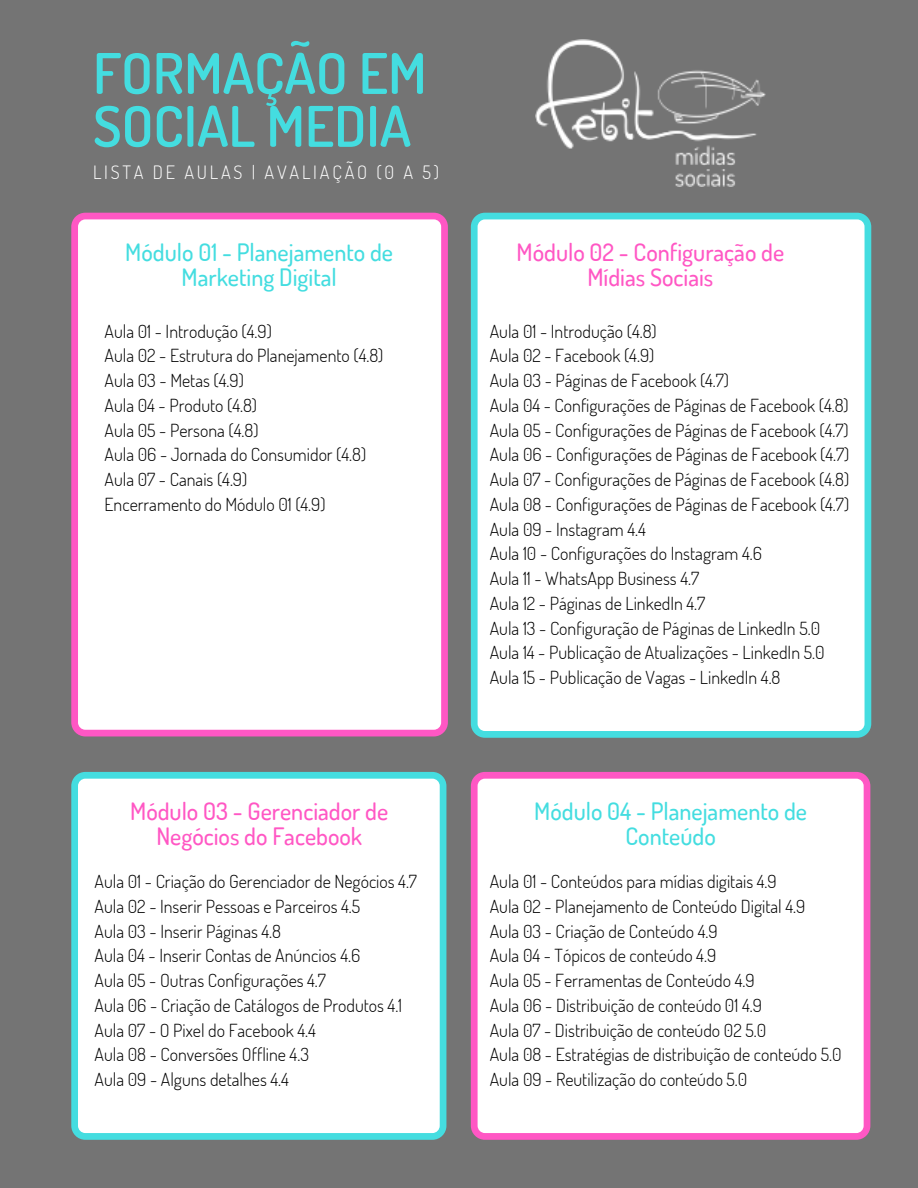
<style>
.page{position:relative;width:918px;height:1188px;background:#747474}
.page>*{position:absolute;margin:0;border:0;box-sizing:border-box;transform-origin:0 0}
.t1{font:600 56.1px/52.9px "Dosis";color:#44dde0}
.t2{font:500 24px/25.3px "Dosis";color:#ff57c4;text-align:center}
.t3{font:500 24px/25.3px "Dosis";color:#44dde0;text-align:center}
.t4{font:300 18.45px "Dosis";letter-spacing:.15em;color:#fff}
.t5{font:300 18px/24.8px "Dosis";color:#000}
</style>
<div class="page">
<div style="left:71px;top:213px;width:377px;height:523px;background:#fff"></div>
<div style="left:471px;top:213px;width:400px;height:525px;background:#fff"></div>
<img style="left:536px;top:39px;width:229px;height:148px">
<svg style="left:71px;top:772px;width:375px;height:368px;fill:#fff"></svg>
<svg style="left:471px;top:772px;width:399px;height:368px;fill:#fff"></svg>
<h1 class="t1" style="left:93px;top:45px;width:335px">FORMAÇÃO EM<br>SOCIAL MEDIA</h1>
<p class="t4" style="left:93px;top:160px;width:348px">LISTA DE AULAS | AVALIAÇÃO (0 A 5)</p>
<h2 class="t3" style="left:125px;top:238px;width:269px">Módulo 01 - Planejamento de<br>Marketing Digital</h2>
<h2 class="t2" style="left:517px;top:238px;width:269px">Módulo 02 - Configuração de<br>Mídias Sociais</h2>
<p class="t5" style="left:105px;top:318px;width:280px">Aula 01 - Introdução (4.9)<br>Aula 02 - Estrutura do Planejamento (4.8)<br>Aula 03 - Metas (4.9)<br>Aula 04 - Produto (4.8)<br>Aula 05 - Persona (4.8)<br>Aula 06 - Jornada do Consumidor (4.8)<br>Aula 07 - Canais (4.9)<br>Encerramento do Módulo 01 (4.9)</p>
<p class="t5" style="left:490px;top:318px;width:361px">Aula 01 - Introdução (4.8)<br>Aula 02 - Facebook (4.9)<br>Aula 03 - Páginas de Facebook (4.7)<br>Aula 04 - Configurações de Páginas de Facebook (4.8)<br>Aula 05 - Configurações de Páginas de Facebook (4.7)<br>Aula 06 - Configurações de Páginas de Facebook (4.7)<br>Aula 07 - Configurações de Páginas de Facebook (4.8)<br>Aula 08 - Configurações de Páginas de Facebook (4.7)<br>Aula 09 - Instagram 4.4<br>Aula 10 - Configurações do Instagram 4.6<br>Aula 11 - WhatsApp Business 4.7<br>Aula 12 - Páginas de LinkedIn 4.7<br>Aula 13 - Configuração de Páginas de LinkedIn 5.0<br>Aula 14 - Publicação de Atualizações - LinkedIn 5.0<br>Aula 15 - Publicação de Vagas - LinkedIn 4.8</p>
<h2 class="t2" style="left:130px;top:798px;width:260px">Módulo 03 - Gerenciador de<br>Negócios do Facebook</h2>
<p class="t5" style="left:95px;top:869px;width:324px">Aula 01 - Criação do Gerenciador de Negócios 4.7<br>Aula 02 - Inserir Pessoas e Parceiros 4.5<br>Aula 03 - Inserir Páginas 4.8<br>Aula 04 - Inserir Contas de Anúncios 4.6<br>Aula 05 - Outras Configurações 4.7<br>Aula 06 - Criação de Catálogos de Produtos 4.1<br>Aula 07 - O Pixel do Facebook 4.4<br>Aula 08 - Conversões Offline 4.3<br>Aula 09 - Alguns detalhes 4.4</p>
<h2 class="t3" style="left:534px;top:798px;width:274px">Módulo 04 - Planejamento de<br>Conteúdo</h2>
<p class="t5" style="left:490px;top:869px;width:353px">Aula 01 - Conteúdos para mídias digitais 4.9<br>Aula 02 - Planejamento de Conteúdo Digital 4.9<br>Aula 03 - Criação de Conteúdo 4.9<br>Aula 04 - Tópicos de conteúdo 4.9<br>Aula 05 - Ferramentas de Conteúdo 4.9<br>Aula 06 - Distribuição de conteúdo 01 4.9<br>Aula 07 - Distribuição de conteúdo 02 5.0<br>Aula 08 - Estratégias de distribuição de conteúdo 5.0<br>Aula 09 - Reutilização do conteúdo 5.0</p>
</div>
